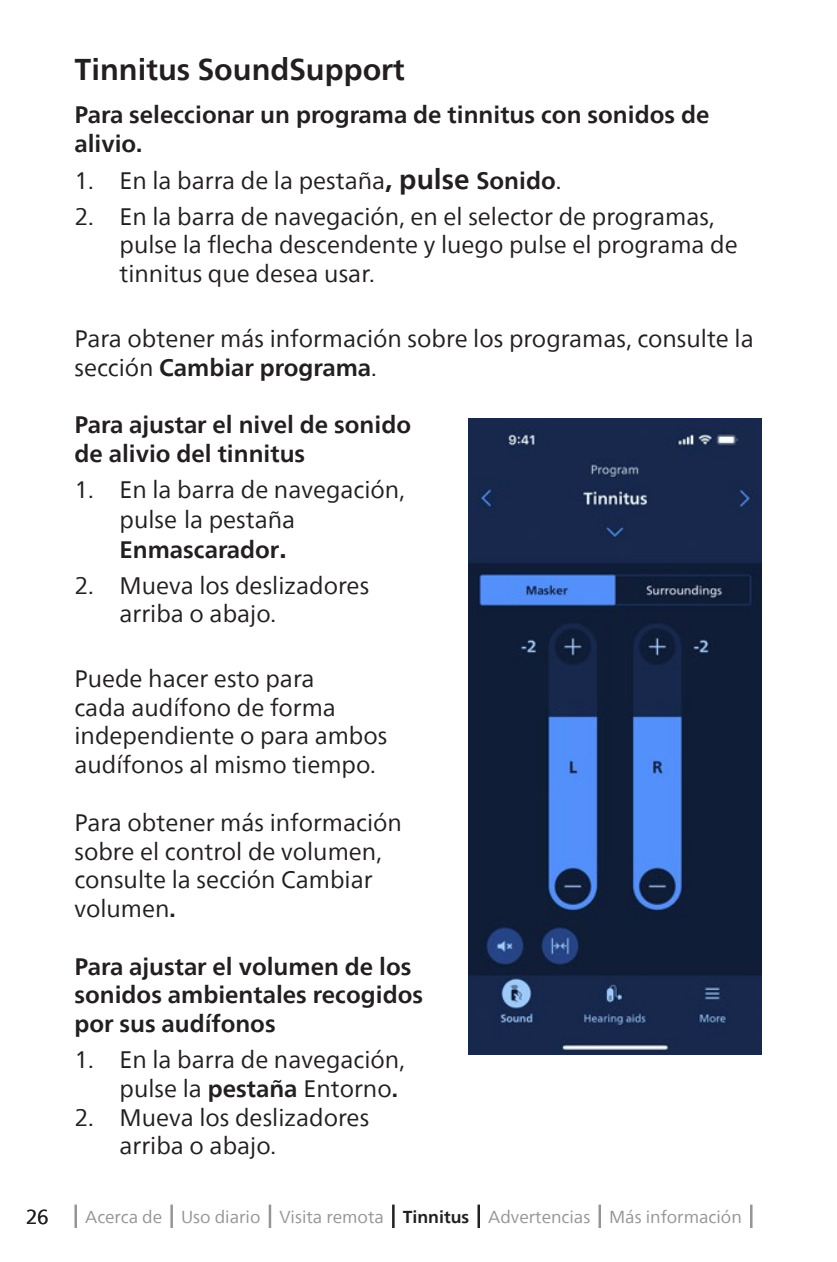
<style>
.page{position:relative;width:837px;height:1262px;background:#fff}
.page>*{position:absolute;margin:0;border:0;box-sizing:border-box;transform-origin:0 0}
.t1{font:700 30px "Neue Frutiger World";color:#231f20}
.t2{font:23.75px/28.8px "Neue Frutiger World";color:#231f20}
.t3{font:700 23.75px/28.8px "Neue Frutiger World";color:#231f20}
.t4{font:20px "Neue Frutiger World";color:#231f20}
.t5{font:17.25px "Neue Frutiger World";color:#939598}
.s1{font-weight:700;font-size:27.5px}
.s2{font-weight:700}
.s3{font-weight:700;color:#231f20}
</style>
<div class="page">
<hr style="left:74px;top:1204px;width:3px;height:23px;background:#939598">
<hr style="left:170px;top:1204px;width:3px;height:23px;background:#939598">
<hr style="left:268px;top:1204px;width:3px;height:23px;background:#939598">
<hr style="left:392px;top:1204px;width:2px;height:23px;background:#231f20">
<hr style="left:477px;top:1204px;width:3px;height:23px;background:#231f20">
<hr style="left:598px;top:1204px;width:2px;height:23px;background:#939598">
<hr style="left:749px;top:1204px;width:3px;height:23px;background:#939598">
<img style="left:468px;top:419px;width:293px;height:635px">
<p class="t1" style="left:74px;top:43px;width:331px">Tinnitus SoundSupport</p>
<p class="t3" style="left:74px;top:100px;width:636px">Para seleccionar un programa de tinnitus con sonidos de alivio.</p>
<p class="t2" style="left:74px;top:166px;width:488px">1. En la barra de la pestaña<span class="s1">, pulse</span> <span class="s2">Sonido</span>.</p>
<p class="t2" style="left:119px;top:202px;width:619px;text-indent:-45px">2. En la barra de navegación, en el selector de programas, pulse la flecha descendente y luego pulse el programa de tinnitus que desea usar.</p>
<p class="t2" style="left:74px;top:324px;width:680px">Para obtener más información sobre los programas, consulte la sección <span class="s2">Cambiar programa</span>.</p>
<p class="t3" style="left:74px;top:410px;width:338px">Para ajustar el nivel de sonido de alivio del tinnitus</p>
<p class="t2" style="left:119px;top:474px;width:287px;line-height:30px;text-indent:-45px">1. En la barra de navegación, pulse la pestaña<br><span class="s2">Enmascarador</span><span class="s1">.</span></p>
<p class="t2" style="left:119px;top:571px;width:251px;text-indent:-45px">2. Mueva los deslizadores arriba o abajo.</p>
<p class="t2" style="left:74px;top:664px;width:314px">Puede hacer esto para<br>cada audífono de forma independiente o para ambos audífonos al mismo tiempo.</p>
<p class="t2" style="left:74px;top:808px;width:329px">Para obtener más información sobre el control de volumen, consulte la sección Cambiar volumen<span class="s2">.</span></p>
<p class="t3" style="left:74px;top:951px;width:350px">Para ajustar el volumen de los sonidos ambientales recogidos por sus audífonos</p>
<p class="t2" style="left:74px;top:1045px;width:332px;text-align:right">1. En la barra de navegación, pulse la <span class="s2">pestaña</span> Entorno<span class="s2">.</span></p>
<p class="t2" style="left:119px;top:1103px;width:251px;text-indent:-45px">2. Mueva los deslizadores arriba o abajo.</p>
<p class="t4" style="left:26px;top:1201px;width:25px">26</p>
<p class="t5" style="left:609px;top:1203px;width:134px">Más información</p>
<p class="t5" style="left:85px;top:1203px;width:506px">Acerca de Uso diario Visita remota <span class="s3">Tinnitus</span> Advertencias</p>
</div>
